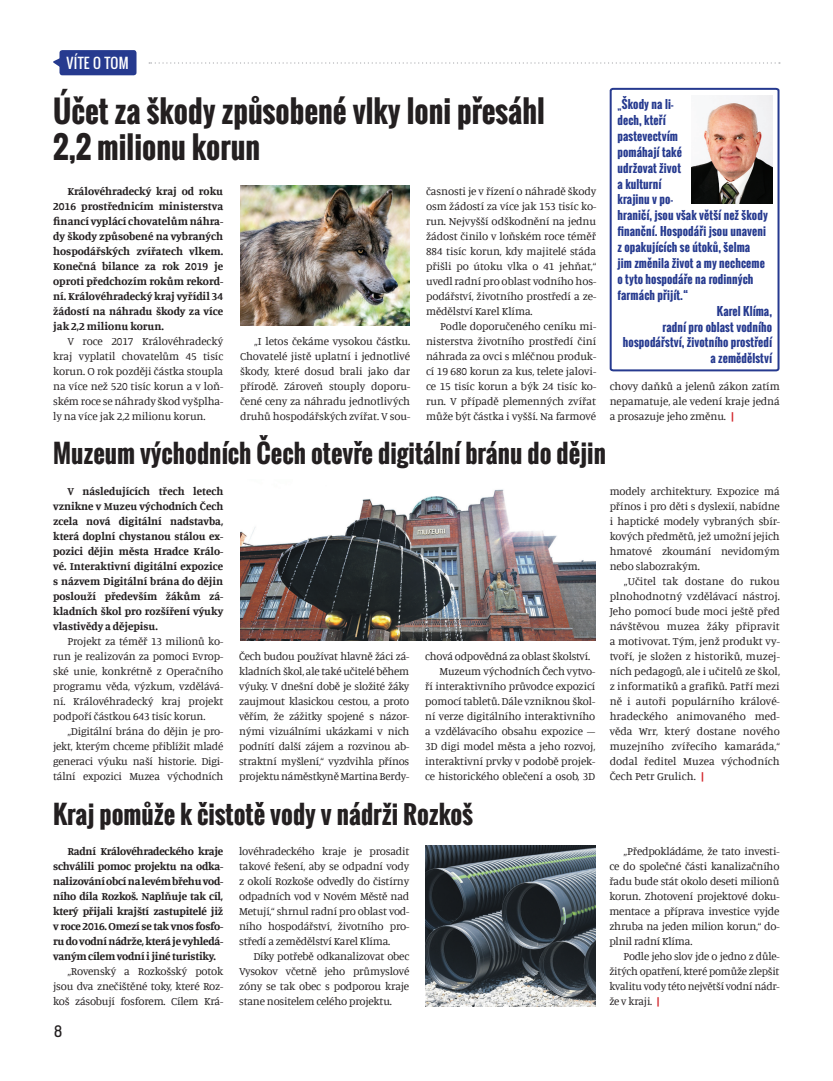
<style>
.page{position:relative;width:833px;height:1081px;background:#fff}
.page>*{position:absolute;margin:0;border:0;box-sizing:border-box;transform-origin:0 0}
.t1{font:700 30px/36px "Oswald";color:#231f20}
.t2{font:700 25px "Oswald";color:#231f20}
.t3{font:15px "Kelson Sans";color:#231f20}
.t4{font:13.75px "Oswald";color:#fff}
.t5{font:11.25px/15px "Manuale";letter-spacing:-.01em;color:#231f20;text-align:justify}
.t6{font:700 11.25px/15px "Manuale";color:#231f20;text-align:justify}
.t7{font:700 11.25px "Oswald";letter-spacing:.01em;color:#263a8f}
.s1{font-weight:700;color:#d1232a}
</style>
<div class="page">
<svg style="left:149px;top:62px;width:631px;height:2px"></svg>
<svg style="left:53px;top:58px;width:6px;height:9px"></svg>
<div style="left:59px;top:50px;width:77px;height:25px;background:#263a8f;border-radius:3px"></div>
<svg style="left:609px;top:87px;width:171px;height:285px"></svg>
<img style="left:691px;top:96px;width:81px;height:108px">
<img style="left:240px;top:186px;width:169px;height:140px">
<img style="left:425px;top:846px;width:170px;height:160px">
<img style="left:240px;top:489px;width:355px;height:151px">
<p class="t4" style="left:66px;top:52px;width:35px">VÍTE OTOM</p>
<h1 class="t1" style="left:53px;top:93px;width:493px">Účet za škody způsobené vlky loni přesáhl<br>2,2 milionu korun</h1>
<p class="t6" style="left:53px;top:183px;width:172px;text-indent:14px">Královéhradecký kraj od roku 2016 prostřednicím ministerstva financí vyplácí chovatelům náhra&shy;dy škody způsobené na vybraných hospodářských zvířatech vlkem.<br>Konečná bilance za rok 2019 je oproti předchozím rokům rekord&shy;ní. Královéhradecký kraj vyřídil 34 žádostí na náhradu škody za více jak 2,2 milionu korun.</p>
<p class="t5" style="left:53px;top:333px;width:172px;text-indent:14px">V roce 2017 Královéhradecký kraj vyplatil chovatelům 45 tisíc korun. O rok později částka stoupla na více než 520 tisíc korun a v loň&shy;ském roce se náhrady škod vyšplha&shy;ly na více jak 2,2 milionu korun.</p>
<p class="t5" style="left:240px;top:333px;width:172px;text-indent:14px">„I letos čekáme vysokou částku.<br>Chovatelé jistě uplatní i jednotlivé škody, které dosud brali jako dar přírodě. Zároveň stouply doporu&shy;čené ceny za náhradu jednotlivých druhů hospodářských zvířat. V sou-</p>
<p class="t7" style="left:617px;top:96px;width:57px">„Škody na li-</p>
<p class="t7" style="left:617px;top:112px;width:50px">dech, kteří</p>
<p class="t7" style="left:617px;top:128px;width:62px">pastevectvím</p>
<p class="t7" style="left:617px;top:144px;width:66px">pomáhají také</p>
<p class="t7" style="left:617px;top:159px;width:65px">udržovat život</p>
<p class="t7" style="left:617px;top:175px;width:46px">a kulturní</p>
<p class="t7" style="left:617px;top:191px;width:57px">krajinu v po-</p>
<p class="t7" style="left:617px;top:207px;width:152px">hraničí, jsou však větší než škody</p>
<p class="t7" style="left:617px;top:223px;width:150px">finanční. Hospodáři jsou unaveni</p>
<p class="t7" style="left:617px;top:239px;width:134px">z opakujících se útoků, šelma</p>
<p class="t7" style="left:617px;top:255px;width:149px">jim změnila život a my nechceme</p>
<p class="t7" style="left:617px;top:271px;width:137px">o tyto hospodáře na rodinných</p>
<p class="t7" style="left:617px;top:286px;width:73px">farmách přijít.“</p>
<p class="t7" style="left:717px;top:302px;width:57px">Karel Klíma,</p>
<p class="t7" style="left:662px;top:318px;width:111px">radní pro oblast vodního</p>
<p class="t7" style="left:623px;top:334px;width:150px">hospodářství, životního prostředí</p>
<p class="t7" style="left:710px;top:350px;width:63px">a zemědělství</p>
<p class="t5" style="left:609px;top:378px;width:172px">chovy daňků a jelenů zákon zatím nepamatuje, ale vedení kraje jedná a prosazuje jeho změnu. <span class="s1">|</span></p>
<p class="t5" style="left:426px;top:183px;width:172px">časnosti je v řízení o náhradě škody osm žádostí za více jak 153 tisíc ko&shy;run. Nejvyšší odškodnění na jednu žádost činilo v loňském roce téměř 884 tisíc korun, kdy majitelé stáda přišli po útoku vlka o 41 jehňat,“ uvedl radní pro oblast vodního hos&shy;podářství, životního prostředí a ze&shy;mědělství Karel Klíma.</p>
<p class="t5" style="left:426px;top:318px;width:172px;text-indent:14px">Podle doporučeného ceníku mi&shy;nisterstva životního prostředí činí náhrada za ovci s mléčnou produk&shy;cí 19 680 korun za kus, telete jalovi&shy;ce 15 tisíc korun a býk 24 tisíc ko&shy;run. V případě plemenných zvířat může být částka i vyšší. Na farmové</p>
<h2 class="t2" style="left:53px;top:435px;width:554px">Muzeum východních Čech otevře digitální bránu do dějin</h2>
<p class="t6" style="left:53px;top:483px;width:172px;text-indent:14px">V následujících třech letech vznikne v Muzeu východních Čech zcela nová digitální nadstavba, která doplní chystanou stálou ex&shy;pozici dějin města Hradce Králo&shy;vé. Interaktivní digitální expozice s názvem Digitální brána do dějin poslouží především žákům zá&shy;kladních škol pro rozšíření výuky vlastivědy a dějepisu.</p>
<p class="t5" style="left:53px;top:633px;width:172px;text-indent:14px">Projekt za téměř 13 milionů ko&shy;run je realizován za pomoci Evrop&shy;ské unie, konkrétně z Operačního programu věda, výzkum, vzdělává&shy;ní. Královéhradecký kraj projekt podpoří částkou 643 tisíc korun.</p>
<p class="t5" style="left:53px;top:723px;width:172px;text-indent:14px">„Digitální brána do dějin je pro&shy;jekt, kterým chceme přiblížit mladé generaci výuku naší historie. Digi&shy;tální expozici Muzea východních</p>
<p class="t5" style="left:609px;top:483px;width:172px">modely architektury. Expozice má přínos i pro děti s dyslexií, nabídne i haptické modely vybraných sbír&shy;kových předmětů, jež umožní jejich hmatové zkoumání nevidomým nebo slabozrakým.</p>
<p class="t5" style="left:609px;top:573px;width:172px;text-indent:14px">„Učitel tak dostane do rukou plnohodnotný vzdělávací nástroj.<br>Jeho pomocí bude moci ještě před návštěvou muzea žáky připravit a motivovat. Tým, jenž produkt vy&shy;tvoří, je složen z historiků, muzej&shy;ních pedagogů, ale i učitelů ze škol, z informatiků a grafiků. Patří mezi ně i autoři populárního králové&shy;hradeckého animovaného med&shy;věda Wrr, který dostane nového muzejního zvířecího kamaráda,“ dodal ředitel Muzea východních Čech Petr Grulich. <span class="s1">|</span></p>
<p class="t5" style="left:239px;top:648px;width:172px">Čech budou používat hlavně žáci zá&shy;kladních škol, ale také učitelé během výuky. V dnešní době je složité žáky zaujmout klasickou cestou, a proto věřím, že zážitky spojené s názor&shy;nými vizuálními ukázkami v nich podnítí další zájem a rozvinou ab&shy;straktní myšlení,“ vyzdvihla přínos projektu náměstkyně Martina Berdy-</p>
<p class="t5" style="left:425px;top:648px;width:167px">chová odpovědná za oblast školství.</p>
<p class="t5" style="left:439px;top:663px;width:157px">Muzeum východních Čech vytvo-</p>
<p class="t5" style="left:425px;top:678px;width:172px">ří interaktivního průvodce expozicí</p>
<p class="t5" style="left:425px;top:693px;width:172px">pomocí tabletů. Dále vzniknou škol-</p>
<p class="t5" style="left:425px;top:708px;width:172px">ní verze digitálního interaktivního</p>
<p class="t5" style="left:425px;top:723px;width:172px">a vzdělávacího obsahu expozice –</p>
<p class="t5" style="left:425px;top:738px;width:172px">3D digi model města a jeho rozvoj,</p>
<p class="t5" style="left:425px;top:753px;width:172px">interaktivní prvky v podobě projek-</p>
<p class="t5" style="left:425px;top:768px;width:172px">ce historického oblečení a osob, 3D</p>
<h2 class="t2" style="left:53px;top:795px;width:421px">Kraj pomůže k čistotě vody v nádrži Rozkoš</h2>
<p class="t6" style="left:53px;top:843px;width:172px;text-indent:14px">Radní Královéhradeckého kraje schválili pomoc projektu na odka&shy;nalizování obcí na levém břehu vod&shy;ního díla Rozkoš. Naplňuje tak cíl, který přijali krajští zastupitelé již v roce 2016. Omezí se tak vnos fosfo&shy;ru do vodní nádrže, která je vyhledá&shy;vaným cílem vodní i jiné turistiky.</p>
<p class="t5" style="left:53px;top:963px;width:172px;text-indent:14px">„Rovenský a Rozkošský potok jsou dva znečištěné toky, které Roz&shy;koš zásobují fosforem. Cílem Krá-</p>
<p class="t5" style="left:239px;top:843px;width:172px">lovéhradeckého kraje je prosadit takové řešení, aby se odpadní vody z okolí Rozkoše odvedly do čistírny odpadních vod v Novém Městě nad Metují,“ shrnul radní pro oblast vod&shy;ního hospodářství, životního pro&shy;středí a zemědělství Karel Klíma.</p>
<p class="t5" style="left:239px;top:948px;width:172px;text-indent:14px">Díky potřebě odkanalizovat obec Vysokov včetně jeho průmyslové zóny se tak obec s podporou kraje stane nositelem celého projektu.</p>
<h3 class="t3" style="left:54px;top:1022px;width:10px">8</h3>
<p class="t5" style="left:609px;top:843px;width:172px;text-indent:14px">„Předpokládáme, že tato investi&shy;ce do společné části kanalizačního řadu bude stát okolo deseti milionů korun. Zhotovení projektové doku&shy;mentace a příprava investice vyjde zhruba na jeden milion korun,“ do&shy;plnil radní Klíma.</p>
<p class="t5" style="left:609px;top:948px;width:172px;text-indent:14px">Podle jeho slov jde o jedno z důle&shy;žitých opatření, které pomůže zlepšit kvalitu vody této největší vodní nádr&shy;že v kraji. <span class="s1">|</span></p>
</div>
